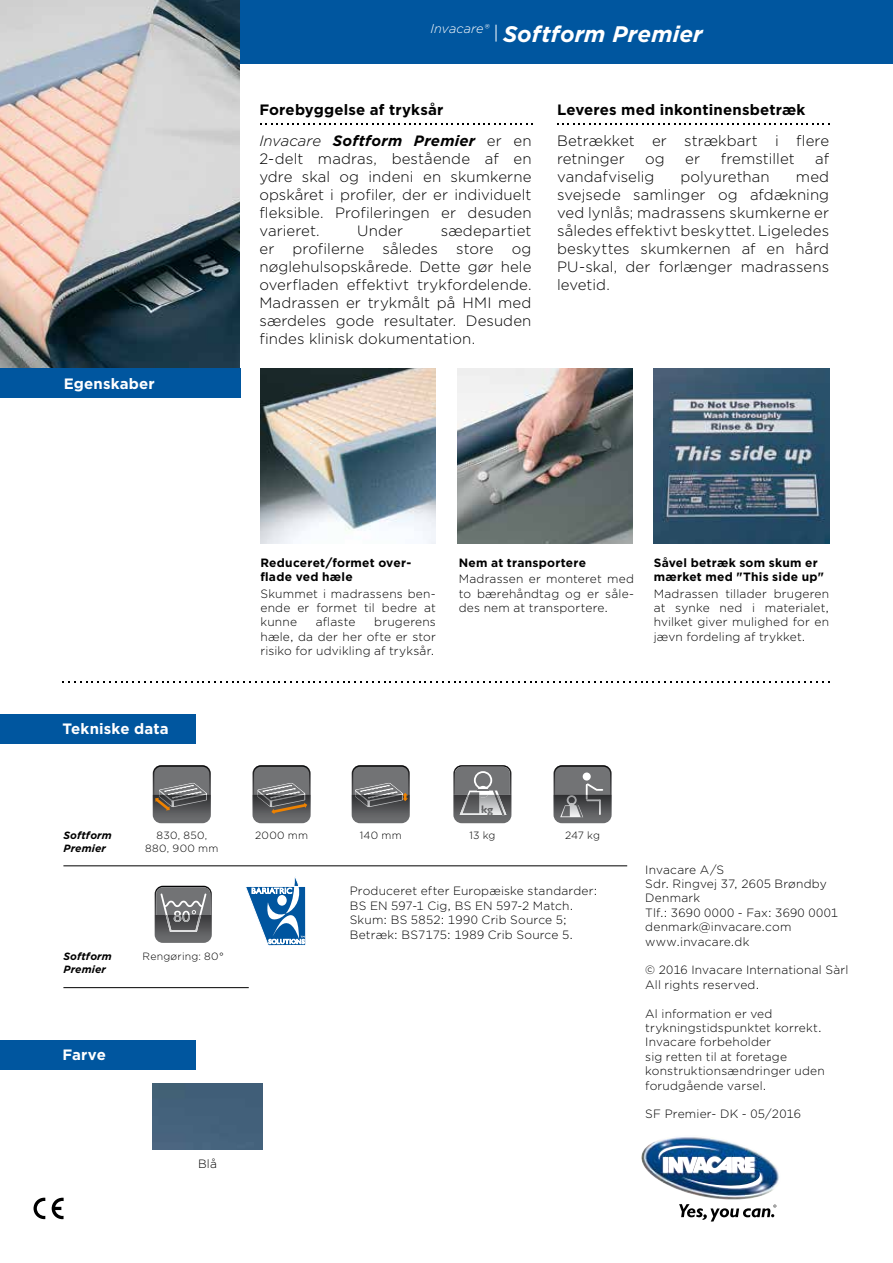
<style>
.page{position:relative;width:893px;height:1263px;background:#fff}
.page>*{position:absolute;margin:0;border:0;box-sizing:border-box;transform-origin:0 0}
.t1{font:italic 700 22.5px "Gotham";letter-spacing:.005em;color:#fff}
.t2{font:300 15px/18px "Gotham";letter-spacing:.005em;color:#000;text-align:justify}
.t3{font:700 15px/30.8px "Gotham";letter-spacing:.01em;color:#000}
.t4{font:700 15px "Gotham";letter-spacing:.01em;color:#fff}
.t5{font:300 12px/14.4px "Gotham";letter-spacing:.015em;color:#000;text-align:justify}
.t6{font:700 12px/14.4px "Gotham";letter-spacing:.02em;color:#000}
.t7{font:700 10.95px "Gill Sans";color:#727375}
.t8{font:300 10.5px/12.6px "Gotham";letter-spacing:.025em;color:#000;text-align:center}
.t9{font:italic 700 10.5px/12.6px "Gotham";letter-spacing:.01em;color:#000}
.s1{font-weight:300;font-style:italic}
.s2{font-style:italic}
.s3{font-weight:300}
</style>
<div class="page">
<div style="left:230px;top:0;width:663px;height:64px;background:#00569f"></div>
<img style="left:0;top:0;width:239px;height:369px">
<img style="left:641px;top:1137px;width:138px;height:63px">
<img style="left:658px;top:1143px;width:104px;height:48px">
<svg style="left:679px;top:1204px;width:97px;height:17px"></svg>
<div style="left:0;top:714px;width:196px;height:29px;background:#00569f"></div>
<svg style="left:62px;top:681px;width:767px;height:2px"></svg>
<img style="left:260px;top:369px;width:176px;height:175px">
<svg style="left:260px;top:123px;width:273px;height:1px"></svg>
<svg style="left:557px;top:123px;width:272px;height:1px"></svg>
<img style="left:457px;top:369px;width:175px;height:175px">
<img style="left:654px;top:369px;width:175px;height:175px">
<div style="left:152px;top:1083px;width:110px;height:66px;background:#42607a"></div>
<div style="left:0;top:1040px;width:196px;height:29px;background:#00569f"></div>
<div style="left:0;top:369px;width:240px;height:29px;background:#00569f"></div>
<hr style="left:63px;top:865px;width:564px;height:1px;background:#000">
<svg style="left:153px;top:765px;width:58px;height:58px;background:#6c6c6b"></svg>
<svg style="left:253px;top:765px;width:58px;height:58px;background:#6f6d6b"></svg>
<svg style="left:352px;top:765px;width:58px;height:58px;background:#6b6b6c"></svg>
<img style="left:453px;top:816px;width:58px;height:7px">
<svg style="left:453px;top:765px;width:58px;height:51px;background:#818284"></svg>
<svg style="left:553px;top:765px;width:59px;height:58px;background:#707173"></svg>
<img style="left:155px;top:932px;width:57px;height:11px">
<svg style="left:155px;top:886px;width:57px;height:46px;background:#757678"></svg>
<svg style="left:245px;top:876px;width:61px;height:70px"></svg>
<svg style="left:52px;top:1198px;width:12px;height:21px"></svg>
<svg style="left:34px;top:1198px;width:11px;height:21px"></svg>
<hr style="left:63px;top:987px;width:186px;height:1px;background:#000">
<svg style="left:496px;top:25px;width:1px;height:17px"></svg>
<h1 class="t1" style="left:430px;top:19px;width:274px"><sup>Invacare®</sup> Softform Premier</h1>
<p class="t4" style="left:64px;top:374px;width:93px">Egenskaber</p>
<p class="t4" style="left:63px;top:719px;width:108px">Tekniske data</p>
<p class="t3" style="left:259px;top:94px;width:274px">Forebyggelse af tryksår<br><span class="s1">Invacare</span> <span class="s2">Softform Premier</span> <span class="s3">er en</span></p>
<p class="t2" style="left:259px;top:149px;width:274px">2-delt madras, bestående af en ydre skal og indeni en skumkerne opskåret i profiler, der er individuelt fleksible. Profileringen er desuden varieret.</p>
<p class="t2" style="left:259px;top:221px;width:274px;text-indent:181px">sædepartiet er profilerne således store og nøglehulsopskårede. Dette gør hele overfladen effektivt trykfordelende.<br>Madrassen er trykmålt på HMI med særdeles gode resultater. Desuden findes klinisk dokumentation.</p>
<p class="t2" style="left:357px;top:221px;width:47px">Under</p>
<p class="t3" style="left:557px;top:94px;width:250px">Leveres med inkontinensbetræk</p>
<p class="t2" style="left:557px;top:131px;width:274px">Betrækket er strækbart i flere retninger</p>
<p class="t2" style="left:645px;top:149px;width:21px">og</p>
<p class="t2" style="left:685px;top:149px;width:16px">er</p>
<p class="t2" style="left:721px;top:149px;width:76px">fremstillet</p>
<p class="t2" style="left:815px;top:149px;width:15px">af</p>
<p class="t2" style="left:557px;top:167px;width:99px">vandafviselig</p>
<p class="t2" style="left:680px;top:167px;width:91px">polyurethan</p>
<p class="t2" style="left:557px;top:167px;width:274px;text-indent:239px">med svejsede samlinger og afdækning ved lynlås; madrassens skumkerne er således effektivt beskyttet. Ligeledes beskyttes skumkernen af en hård PU-skal, der forlænger madrassens levetid.</p>
<p class="t6" style="left:260px;top:555px;width:152px">Reduceret/formet over&shy;flade ved hæle</p>
<p class="t5" style="left:260px;top:586px;width:177px">Skummet i madrassens ben&shy;ende er formet til bedre at kunne</p>
<p class="t5" style="left:316px;top:615px;width:41px">aflaste</p>
<p class="t5" style="left:260px;top:615px;width:177px;text-indent:114px">brugerens hæle, da der her ofte er stor risiko for udvikling af tryksår.</p>
<p class="t6" style="left:459px;top:555px;width:129px">Nem at transportere</p>
<p class="t5" style="left:459px;top:571px;width:177px">Madrassen er monteret med to bærehåndtag og er såle&shy;des nem at transportere.</p>
<p class="t6" style="left:654px;top:555px;width:172px">Såvel betræk som skum er mærket med "This side up"</p>
<p class="t5" style="left:654px;top:586px;width:177px">Madrassen tillader brugeren at synke ned i materialet, hvilket giver mulighed for en jævn fordeling af trykket.</p>
<p class="t7" style="left:481px;top:803px;width:13px">kg</p>
<p class="t9" style="left:63px;top:829px;width:50px">Softform<br>Premier</p>
<p class="t9" style="left:63px;top:950px;width:50px">Softform<br>Premier</p>
<p class="t4" style="left:63px;top:1045px;width:45px">Farve</p>
<p class="t8" style="left:145px;top:829px;width:75px">830, 850,<br>880, 900 mm</p>
<p class="t8" style="left:255px;top:829px;width:55px">2000 mm</p>
<p class="t8" style="left:360px;top:829px;width:43px">140 mm</p>
<p class="t8" style="left:469px;top:829px;width:28px">13 kg</p>
<p class="t8" style="left:565px;top:829px;width:36px">247 kg</p>
<p class="t8" style="left:143px;top:950px;width:83px">Rengøring: 80°</p>
<p class="t5" style="left:350px;top:883px;width:249px;text-align:left">Produceret efter Europæiske standarder:<br>BS EN 597-1 Cig, BS EN 597-2 Match.<br>Skum: BS 5852: 1990 Crib Source 5; Betræk: BS7175: 1989 Crib Source 5.</p>
<p class="t5" style="left:198px;top:1156px;width:20px">Blå</p>
<p class="t5" style="left:645px;top:862px;width:194px;text-align:left">Invacare A/S<br>Sdr. Ringvej 37, 2605 Brøndby<br>Denmark<br>Tlf.: 3690 0000 - Fax: 3690 0001 denmark@invacare.com www.invacare.dk</p>
<p class="t5" style="left:645px;top:963px;width:205px">© 2016 Invacare International Sàrl<br>All rights reserved.</p>
<p class="t5" style="left:645px;top:1006px;width:181px;text-align:left">Al information er ved trykningstidspunktet korrekt.<br>Invacare forbeholder<br>sig retten til at foretage konstruktionsændringer uden forudgående varsel.</p>
<p class="t5" style="left:645px;top:1107px;width:157px">SF Premier- DK - 05/2016</p>
</div>
